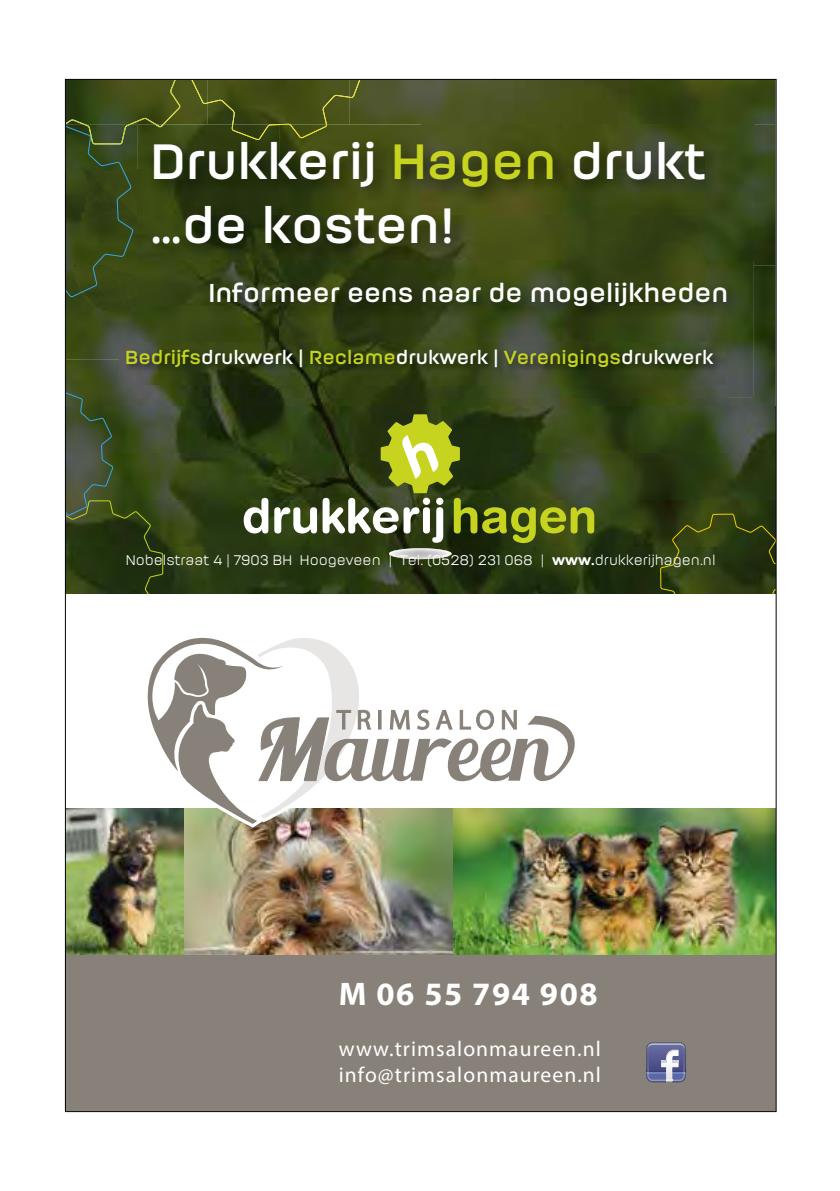
<style>
.page{position:relative;width:840px;height:1191px;background:#fff}
.page>*{position:absolute;margin:0;border:0;box-sizing:border-box;transform-origin:0 0}
.t1{font:700 49.4px/64.2px "Moderna";color:#fff;scale:.95 1}
.t2{font:700 32.8px "Myriad Pro";letter-spacing:.05em;color:#fff}
.t3{font:700 25.6px "Moderna";color:#fff;scale:.95 1}
.t4{font:21.4px/25.8px "Myriad Pro";letter-spacing:.05em;color:#fff}
.t5{font:700 18.8px "Moderna";color:#c6d420;scale:.95 1}
.t6{font:300 13.8px "Moderna";color:#fff;scale:.95 1}
.s1{color:#c6d420}
.s2{color:#fff}
.s3{font-weight:900}
</style>
<div class="page">
<img style="left:363px;top:81px;width:411px;height:44px">
<img style="left:728px;top:125px;width:46px;height:281px">
<img style="left:67px;top:300px;width:71px;height:59px">
<img style="left:67px;top:359px;width:140px;height:235px">
<img style="left:207px;top:397px;width:521px;height:9px">
<img style="left:207px;top:406px;width:567px;height:188px">
<svg style="left:659px;top:468px;width:115px;height:126px;background:#2f3d10"></svg>
<svg style="left:67px;top:391px;width:96px;height:203px;background:#374622"></svg>
<img style="left:138px;top:125px;width:567px;height:217px">
<img style="left:705px;top:125px;width:47px;height:272px">
<img style="left:138px;top:384px;width:567px;height:13px">
<svg style="left:67px;top:81px;width:296px;height:219px;background:#354214"></svg>
<img style="left:231px;top:125px;width:96px;height:15px">
<img style="left:119px;top:342px;width:605px;height:42px">
<svg style="left:243px;top:498px;width:25px;height:35px"></svg>
<img style="left:389px;top:548px;width:62px;height:11px">
<svg style="left:274px;top:414px;width:320px;height:129px;background:#55632b"></svg>
<img style="left:183px;top:808px;width:591px;height:147px">
<img style="left:67px;top:808px;width:116px;height:147px">
<div style="left:65px;top:955px;width:710px;height:155px;background:#888179"></div>
<svg style="left:140px;top:637px;width:444px;height:190px"></svg>
<svg style="left:646px;top:1042px;width:39px;height:40px"></svg>
<img style="left:647px;top:1043px;width:37px;height:7px">
<h1 class="t1" style="left:150px;top:131px;width:585px">Drukkerij <span class="s1">Hagen</span> drukt …de kosten!</h1>
<h3 class="t3" style="left:208px;top:273px;width:548px">Informeer eens naar de mogelijkheden</h3>
<h3 class="t5" style="left:125px;top:343px;width:620px">Bedrijfs<span class="s2">drukwerk |</span> Reclame<span class="s2">drukwerk |</span> Verenigings<span class="s2">drukwerk</span></h3>
<p class="t6" style="left:126px;top:549px;width:622px">Nobelstraat 4 | 7903 BH Hoogeveen | Tel. (0528) 231 068 | <span class="s3">www.</span>drukkerijhagen.nl</p>
<h2 class="t2" style="left:338px;top:975px;width:260px">M 06 55 794 908</h2>
<h3 class="t4" style="left:338px;top:1035px;width:263px">www.trimsalonmaureen.nl info@trimsalonmaureen.nl</h3>
</div>
